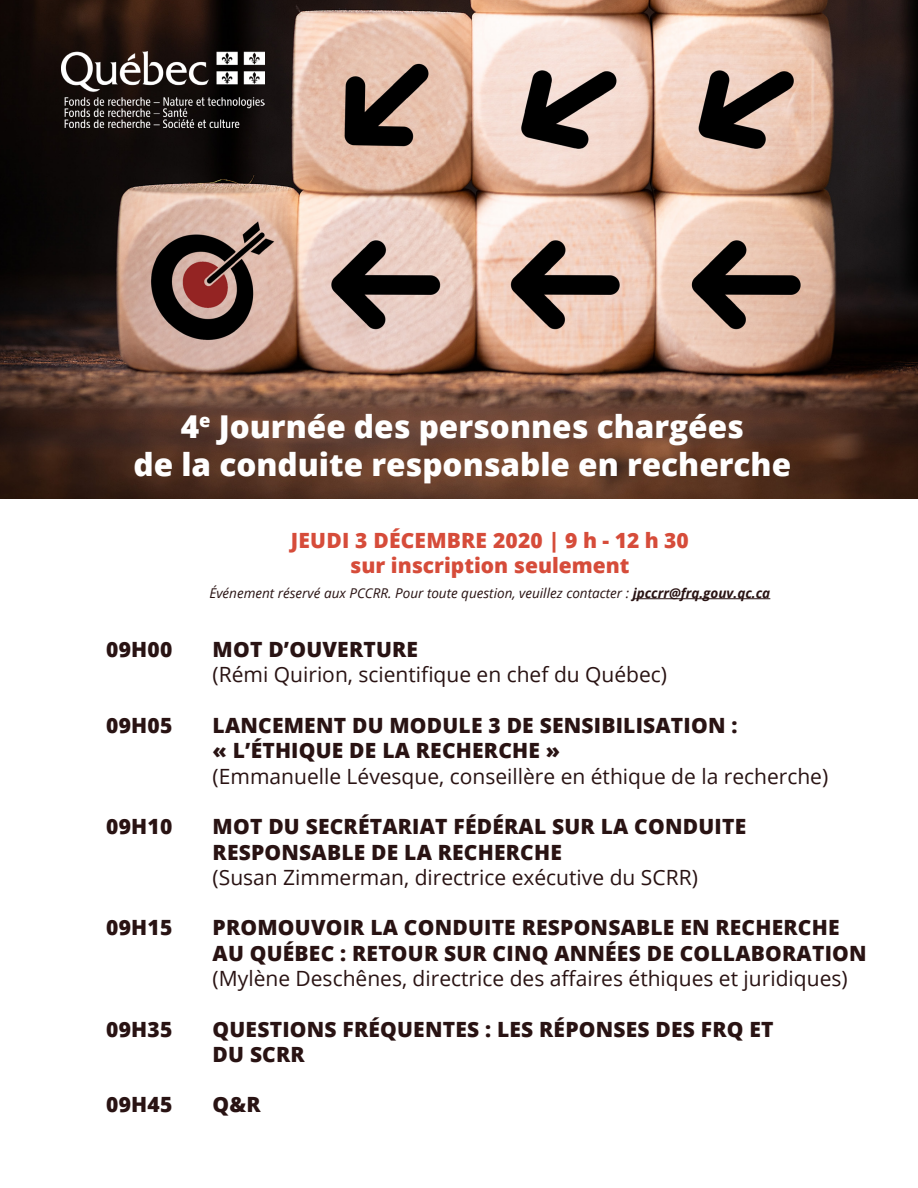
<style>
.page{position:relative;width:918px;height:1188px;background:#fff}
.page>*{position:absolute;margin:0;border:0;box-sizing:border-box;transform-origin:0 0}
.t1{font:800 31.5px/37.8px "Open Sans";color:#fff;text-align:center}
.t2{font:800 21px/25.2px "Open Sans";letter-spacing:.01em;color:#291313}
.t3{font:21px/25.2px "Open Sans";color:#291313}
.t4{font:800 21px/25.2px "Open Sans";color:#d64c3a;text-align:center}
.t5{font:italic 13.5px "Open Sans";color:#291313}
.s1{font-weight:700}
.s2{font-weight:800}
.s3{font-weight:400}
</style>
<div class="page">
<img style="left:0;top:0;width:918px;height:499px">
<hr style="left:633px;top:598px;width:137px;height:1px;background:#291313">
<img style="left:61px;top:52px;width:204px;height:75px">
<p class="t1" style="left:134px;top:406px;width:659px">4<sup>e</sup> Journée des personnes chargées<br>de la conduite responsable en recherche</p>
<p class="t4" style="left:291px;top:526px;width:399px">JEUDI 3 DÉCEMBRE 2020 | 9 h - 12 h 30 sur inscription seulement</p>
<p class="t5" style="left:210px;top:584px;width:562px">Événement réservé aux PCCRR. Pour toute question, veuillez contacter : <span class="s1">jpccrr@frq.gouv.qc.ca</span></p>
<p class="t2" style="left:106px;top:636px;width:68px">09H00</p>
<p class="t3" style="left:213px;top:637px;width:456px"><span class="s2">MOT D’OUVERTURE<br></span>(Rémi Quirion, scientifique en chef du Québec)</p>
<p class="t2" style="left:106px;top:712px;width:68px">09H05</p>
<p class="t2" style="left:213px;top:712px;width:617px">LANCEMENT DU MODULE 3 DE SENSIBILISATION :<br>« L’ÉTHIQUE DE LA RECHERCHE »<br><span class="s3">(Emmanuelle Lévesque, conseillère en éthique de la recherche)</span></p>
<p class="t2" style="left:106px;top:813px;width:68px">09H10</p>
<p class="t2" style="left:213px;top:813px;width:535px">MOT DU SECRÉTARIAT FÉDÉRAL SUR LA CONDUITE<br>RESPONSABLE DE LA RECHERCHE<br><span class="s3">(Susan Zimmerman, directrice exécutive du SCRR)</span></p>
<p class="t2" style="left:106px;top:914px;width:68px">09H15</p>
<p class="t2" style="left:213px;top:914px;width:656px">PROMOUVOIR LA CONDUITE RESPONSABLE EN RECHERCHE<br>AU QUÉBEC : RETOUR SUR CINQ ANNÉES DE COLLABORATION <span class="s3">(Mylène Deschênes, directrice des affaires éthiques et juridiques)</span></p>
<p class="t2" style="left:106px;top:1015px;width:68px">09H35</p>
<p class="t2" style="left:213px;top:1015px;width:563px">QUESTIONS FRÉQUENTES : LES RÉPONSES DES FRQ ET<br>DU SCRR</p>
<p class="t2" style="left:106px;top:1091px;width:68px">09H45</p>
<p class="t2" style="left:213px;top:1091px;width:50px">Q&amp;R</p>
</div>
